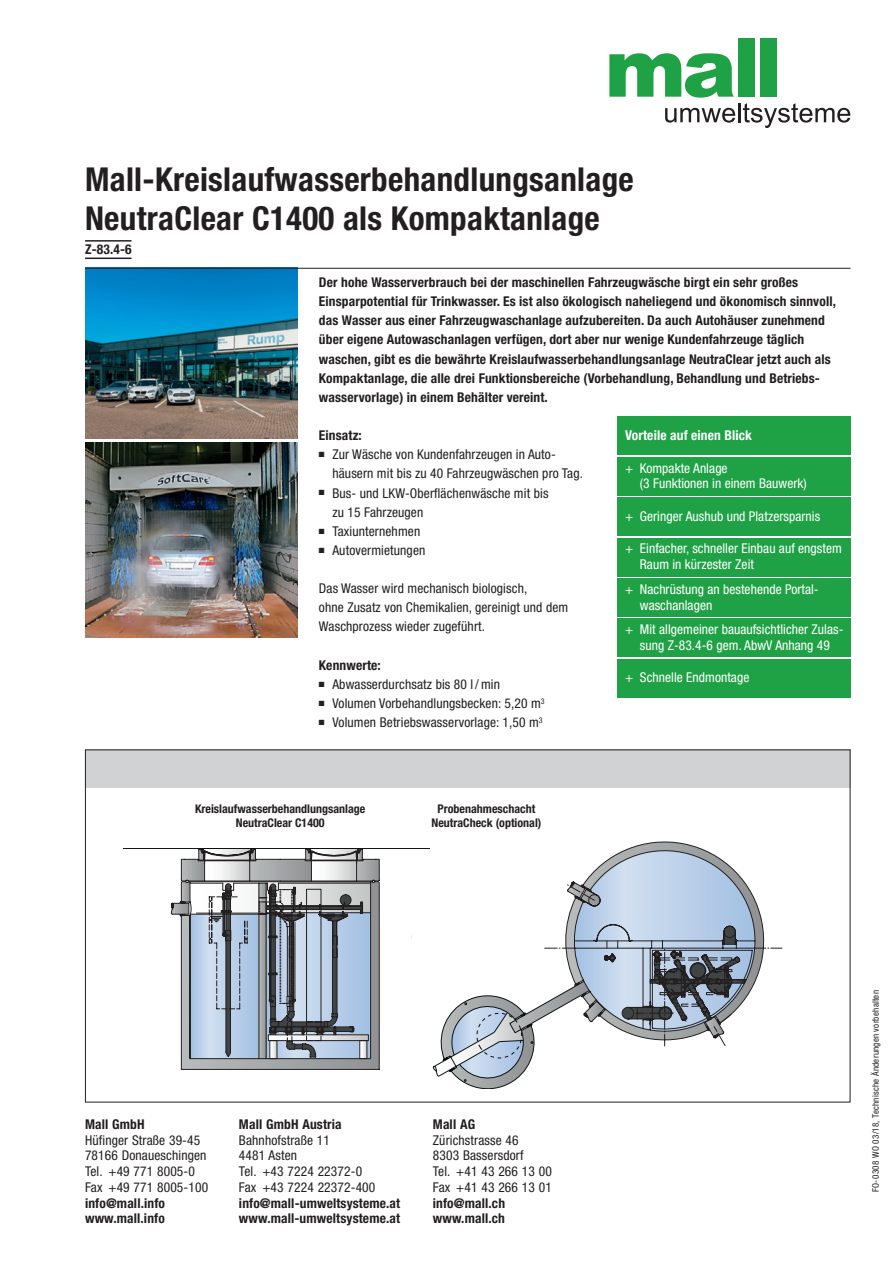
<style>
.page{position:relative;width:893px;height:1263px;background:#fff}
.page>*{position:absolute;margin:0;border:0;box-sizing:border-box;transform-origin:0 0}
.t1{font:700 condensed 33px/38.2px "Helvetica Neue";letter-spacing:.01em;color:#231f20}
.t2{font:700 condensed 13.5px/19.2px "Helvetica Neue";letter-spacing:.01em;color:#231f20}
.t3{font:condensed 13.5px/15.8px "Helvetica Neue";letter-spacing:.01em;color:#231f20}
.t4{font:condensed 13.5px/15.8px "Helvetica Neue";letter-spacing:.005em;color:#fff}
.t5{font:700 condensed 13.5px "Helvetica Neue";letter-spacing:.01em;color:#fff}
.t6{font:700 condensed 12px/14.4px "Helvetica Neue";color:#231f20;text-align:center}
.t7{font:condensed 9px "Helvetica Neue";letter-spacing:.025em;color:#231f20}
</style>
<div class="page">
<img style="left:85px;top:269px;width:213px;height:169px">
<img style="left:85px;top:442px;width:213px;height:196px">
<div style="left:738px;top:38px;width:16px;height:59px;background:#1fa245"></div>
<div style="left:760px;top:38px;width:17px;height:59px;background:#1fa245"></div>
<svg style="left:609px;top:53px;width:241px;height:75px"></svg>
<hr style="left:85px;top:268px;width:765px;height:1px;background:#231f20">
<div style="left:85px;top:749px;width:765px;height:39px;background:#d1d2d4"></div>
<svg style="left:123px;top:848px;width:297px;height:222px"></svg>
<svg style="left:420px;top:841px;width:363px;height:248px"></svg>
<div style="left:617px;top:417px;width:233px;height:38px;background:#1fa245"></div>
<div style="left:617px;top:497px;width:233px;height:39px;background:#1fa245"></div>
<div style="left:617px;top:578px;width:233px;height:39px;background:#1fa245"></div>
<div style="left:617px;top:538px;width:233px;height:38px;background:#1fa245"></div>
<div style="left:617px;top:457px;width:233px;height:38px;background:#1fa245"></div>
<div style="left:617px;top:619px;width:233px;height:38px;background:#1fa245"></div>
<div style="left:617px;top:659px;width:233px;height:38px;background:#1fa245"></div>
<hr style="left:85px;top:240px;width:46px;height:2px;background:#231f20">
<hr style="left:85px;top:258px;width:46px;height:1px;background:#231f20">
<h1 class="t1" style="left:85px;top:160px;width:550px">Mall-Kreislaufwasserbehandlungsanlage<br>NeutraClear C1400 als Kompaktanlage</h1>
<p class="t2" style="left:85px;top:240px;width:48px">Z-83.4-6</p>
<p class="t2" style="left:319px;top:272px;width:519px">Der hohe Wasserverbrauch bei der maschinellen Fahrzeugwäsche birgt ein sehr großes Einsparpotential für Trinkwasser. Es ist also ökologisch naheliegend und ökonomisch sinnvoll, das Wasser aus einer Fahrzeugwaschanlage aufzubereiten. Da auch Autohäuser zunehmend über eigene Autowaschanlagen verfügen, dort aber nur wenige Kundenfahrzeuge täglich waschen, gibt es die bewährte Kreislaufwasserbehandlungsanlage NeutraClear jetzt auch als Kompaktanlage, die alle drei Funktionsbereiche (Vorbehandlung, Behandlung und Betriebs&shy;wasservorlage) in einem Behälter vereint.</p>
<p class="t2" style="left:319px;top:425px;width:44px">Einsatz:</p>
<p class="t3" style="left:332px;top:445px;width:252px;line-height:19.2px;text-indent:-14px">■ Zur Wäsche von Kundenfahrzeugen in Auto&shy;häusern mit bis zu 40 Fahrzeugwäschen pro Tag.</p>
<p class="t3" style="left:332px;top:483px;width:218px;line-height:19.2px;text-indent:-14px">■ Bus- und LKW-Oberflächenwäsche mit bis zu 15 Fahrzeugen</p>
<p class="t3" style="left:319px;top:523px;width:103px">■ Taxiunternehmen</p>
<p class="t3" style="left:319px;top:542px;width:108px">■ Autovermietungen</p>
<p class="t3" style="left:319px;top:579px;width:251px;line-height:19.2px">Das Wasser wird mechanisch biologisch,<br>ohne Zusatz von Chemikalien, gereinigt und dem<br>Waschprozess wieder zugeführt.</p>
<p class="t2" style="left:319px;top:655px;width:63px">Kennwerte:</p>
<p class="t3" style="left:319px;top:676px;width:183px">■ Abwasserdurchsatz bis 80 l / min</p>
<p class="t3" style="left:319px;top:695px;width:227px">■ Volumen Vorbehandlungsbecken: 5,20 m<sup>3</sup></p>
<p class="t3" style="left:319px;top:714px;width:225px">■ Volumen Betriebswasservorlage: 1,50 m<sup>3</sup></p>
<p class="t5" style="left:625px;top:427px;width:128px">Vorteile auf einen Blick</p>
<p class="t4" style="left:640px;top:460px;width:168px;text-indent:-15px">+ Kompakte Anlage<br>(3 Funktionen in einem Bauwerk)</p>
<p class="t4" style="left:625px;top:508px;width:197px">+ Geringer Aushub und Platzersparnis</p>
<p class="t4" style="left:640px;top:541px;width:203px;text-indent:-15px">+ Einfacher, schneller Einbau auf engstem<br>Raum in kürzester Zeit</p>
<p class="t4" style="left:640px;top:581px;width:180px;text-indent:-15px">+ Nachrüstung an bestehende Portal&shy;waschanlagen</p>
<p class="t4" style="left:625px;top:621px;width:220px;text-align:center">+ Mit allgemeiner bauaufsichtlicher Zulas&shy;sung Z-83.4-6 gem. AbwV Anhang 49</p>
<p class="t4" style="left:625px;top:670px;width:126px">+ Schnelle Endmontage</p>
<p class="t6" style="left:195px;top:801px;width:172px">Kreislaufwasserbehandlungsanlage<br>NeutraClear C1400</p>
<p class="t6" style="left:431px;top:801px;width:111px">Probenahmeschacht<br>NeutraCheck (optional)</p>
<p class="t2" style="left:85px;top:1114px;width:61px">Mall GmbH</p>
<p class="t3" style="left:85px;top:1132px;width:125px">Hüfinger Straße 39-45<br>78166 Donaueschingen<br>Tel. +49 771 8005-0<br>Fax +49 771 8005-100</p>
<p class="t2" style="left:85px;top:1195px;width:81px;line-height:15.8px">info@mall.info www.mall.info</p>
<p class="t2" style="left:239px;top:1114px;width:104px">Mall GmbH Austria</p>
<p class="t3" style="left:239px;top:1132px;width:138px">Bahnhofstraße 11<br>4481 Asten<br>Tel. +43 7224 22372-0<br>Fax +43 7224 22372-400</p>
<p class="t2" style="left:239px;top:1195px;width:163px;line-height:15.8px">info@mall-umweltsysteme.at www.mall-umweltsysteme.at</p>
<p class="t2" style="left:433px;top:1114px;width:44px">Mall AG</p>
<p class="t3" style="left:433px;top:1132px;width:121px">Zürichstrasse 46<br>8303 Bassersdorf<br>Tel. +41 43 266 13 00<br>Fax +41 43 266 13 01</p>
<p class="t2" style="left:433px;top:1195px;width:74px;line-height:15.8px">info@mall.ch www.mall.ch</p>
<p class="t7" style="left:870px;top:1192px;width:204px;rotate:-90deg">FO-0308 WO 03/18, Technische Änderungen vorbehalten</p>
</div>
